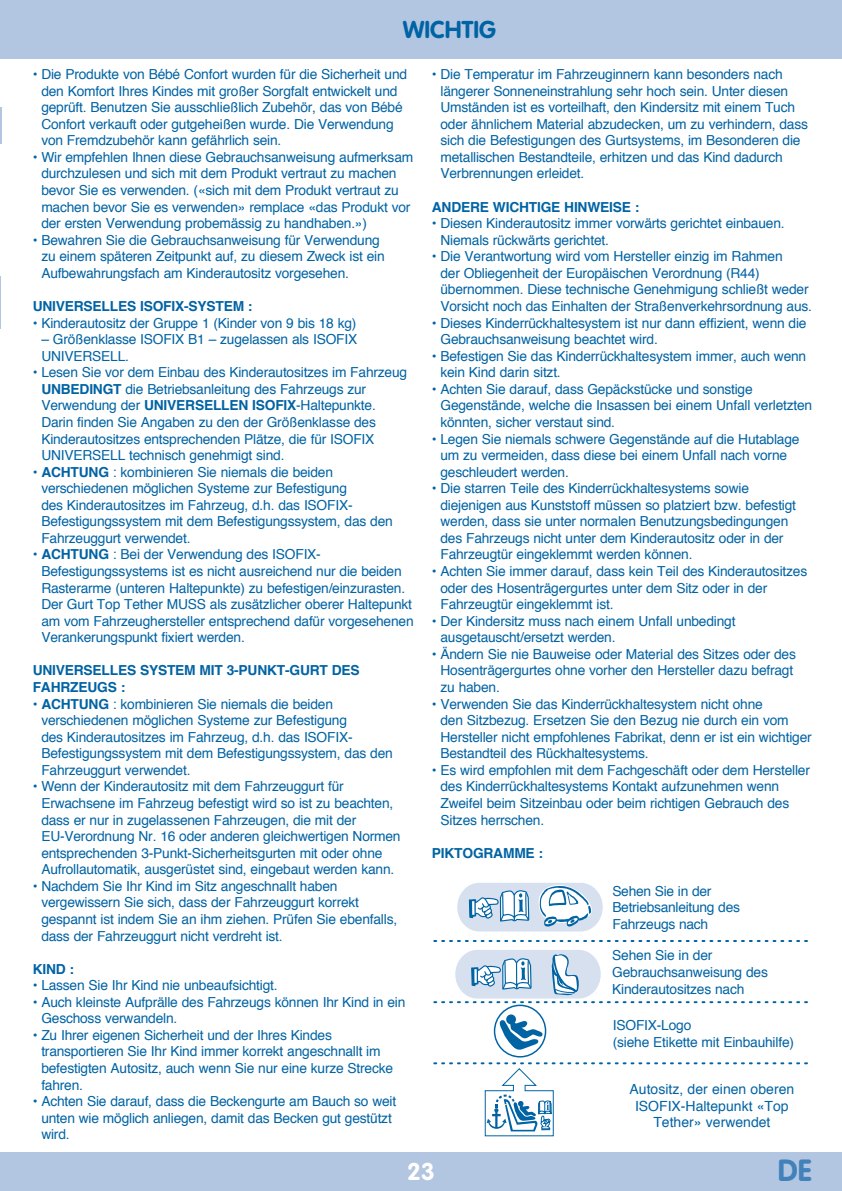
<style>
.page{position:relative;width:842px;height:1191px;background:#fff}
.page>*{position:absolute;margin:0;border:0;box-sizing:border-box;transform-origin:0 0}
.t1{font:700 30.2px "VAG Rounded";color:#4282ba}
.t2{font:700 24px "VAG Rounded";color:#0063a4}
.t3{font:700 24px "VAG Rounded";color:#fff}
.t4{font:14px/16.8px "Helvetica";color:#0063a4;text-align:center}
.t5{font:13.8px/16.6px "Helvetica";letter-spacing:-.015em;color:#0063a4}
.t6{font:700 13.8px/16.6px "Helvetica";letter-spacing:-.015em;color:#0063a4}
.s1{font-weight:700}
</style>
<div class="page">
<div style="left:0;top:0;width:842px;height:58px;background:#b2c5e1"></div>
<div style="left:0;top:1153px;width:842px;height:38px;background:#b2c5e1"></div>
<svg style="left:434px;top:883px;width:373px;height:253px"></svg>
<hr style="left:0;top:107px;width:1px;height:36px;background:#b2c5e1">
<h2 class="t2" style="left:403px;top:16px;width:95px">WICHTIG</h2>
<p class="t5" style="left:41px;top:66px;width:367px;text-indent:-9px">• Die Produkte von Bébé Confort wurden für die Sicherheit und den Komfort Ihres Kindes mit großer Sorgfalt entwickelt und geprüft. Benutzen Sie ausschließlich Zubehör, das von Bébé Confort verkauft oder gutgeheißen wurde. Die Verwendung von Fremdzubehör kann gefährlich sein.</p>
<p class="t5" style="left:41px;top:149px;width:373px;text-indent:-9px">• Wir empfehlen Ihnen diese Gebrauchsanweisung aufmerksam durchzulesen und sich mit dem Produkt vertraut zu machen bevor Sie es verwenden. («sich mit dem Produkt vertraut zu machen bevor Sie es verwenden» remplace «das Produkt vor der ersten Verwendung probemässig zu handhaben.»)</p>
<p class="t5" style="left:41px;top:232px;width:345px;text-indent:-9px">• Bewahren Sie die Gebrauchsanweisung für Verwendung zu einem späteren Zeitpunkt auf, zu diesem Zweck ist ein<br>Aufbewahrungsfach am Kinderautositz vorgesehen.</p>
<p class="t6" style="left:33px;top:298px;width:221px">UNIVERSELLES ISOFIX-SYSTEM :</p>
<p class="t5" style="left:33px;top:315px;width:325px">• Kinderautositz der Gruppe 1 (Kinder von 9 bis 18 kg)</p>
<p class="t5" style="left:41px;top:331px;width:317px">– Größenklasse ISOFIX B1 – zugelassen als ISOFIX<br>UNIVERSELL.</p>
<p class="t5" style="left:41px;top:364px;width:367px;text-indent:-9px">• Lesen Sie vor dem Einbau des Kinderautositzes im Fahrzeug <span class="s1">UNBEDINGT</span> die Betriebsanleitung des Fahrzeugs zur Verwendung der <span class="s1">UNIVERSELLEN ISOFIX</span>-Haltepunkte.<br>Darin finden Sie Angaben zu den der Größenklasse des Kinderautositzes entsprechenden Plätze, die für ISOFIX UNIVERSELL technisch genehmigt sind.</p>
<p class="t5" style="left:41px;top:464px;width:353px;text-indent:-9px">• <span class="s1">ACHTUNG</span> : kombinieren Sie niemals die beiden verschiedenen möglichen Systeme zur Befestigung<br>des Kinderautositzes im Fahrzeug, d.h. das ISOFIX-Befestigungssystem mit dem Befestigungssystem, das den Fahrzeuggurt verwendet.</p>
<p class="t5" style="left:41px;top:547px;width:374px;text-indent:-9px">• <span class="s1">ACHTUNG</span> : Bei der Verwendung des ISOFIX-Befestigungssystems ist es nicht ausreichend nur die beiden Rasterarme (unteren Haltepunkte) zu befestigen/einzurasten.<br>Der Gurt Top Tether MUSS als zusätzlicher oberer Haltepunkt am vom Fahrzeughersteller entsprechend dafür vorgesehenen Verankerungspunkt fixiert werden.</p>
<p class="t6" style="left:33px;top:662px;width:329px">UNIVERSELLES SYSTEM MIT 3-PUNKT-GURT DES<br>FAHRZEUGS :</p>
<p class="t5" style="left:41px;top:696px;width:353px;text-indent:-9px">• <span class="s1">ACHTUNG</span> : kombinieren Sie niemals die beiden verschiedenen möglichen Systeme zur Befestigung<br>des Kinderautositzes im Fahrzeug, d.h. das ISOFIX-Befestigungssystem mit dem Befestigungssystem, das den Fahrzeuggurt verwendet.</p>
<p class="t5" style="left:41px;top:778px;width:361px;text-indent:-9px">• Wenn der Kinderautositz mit dem Fahrzeuggurt für Erwachsene im Fahrzeug befestigt wird so ist zu beachten, dass er nur in zugelassenen Fahrzeugen, die mit der EU-Verordnung Nr. 16 oder anderen gleichwertigen Normen entsprechenden 3-Punkt-Sicherheitsgurten mit oder ohne Aufrollautomatik, ausgerüstet sind, eingebaut werden kann.</p>
<p class="t5" style="left:41px;top:878px;width:357px;text-indent:-9px">• Nachdem Sie Ihr Kind im Sitz angeschnallt haben vergewissern Sie sich, dass der Fahrzeuggurt korrekt gespannt ist indem Sie an ihm ziehen. Prüfen Sie ebenfalls, dass der Fahrzeuggurt nicht verdreht ist.</p>
<p class="t6" style="left:33px;top:960px;width:43px">KIND :</p>
<p class="t5" style="left:33px;top:977px;width:246px">• Lassen Sie Ihr Kind nie unbeaufsichtigt.</p>
<p class="t5" style="left:41px;top:994px;width:366px;text-indent:-9px">• Auch kleinste Aufprälle des Fahrzeugs können Ihr Kind in ein<br>Geschoss verwandeln.</p>
<p class="t5" style="left:41px;top:1027px;width:353px;text-indent:-9px">• Zu Ihrer eigenen Sicherheit und der Ihres Kindes transportieren Sie Ihr Kind immer korrekt angeschnallt im befestigten Autositz, auch wenn Sie nur eine kurze Strecke fahren.</p>
<p class="t5" style="left:41px;top:1093px;width:356px;text-indent:-9px">• Achten Sie darauf, dass die Beckengurte am Bauch so weit unten wie möglich anliegen, damit das Becken gut gestützt wird.</p>
<p class="t5" style="left:440px;top:66px;width:369px;text-indent:-9px">• Die Temperatur im Fahrzeuginnern kann besonders nach längerer Sonneneinstrahlung sehr hoch sein. Unter diesen Umständen ist es vorteilhaft, den Kindersitz mit einem Tuch oder ähnlichem Material abzudecken, um zu verhindern, dass sich die Befestigungen des Gurtsystems, im Besonderen die metallischen Bestandteile, erhitzen und das Kind dadurch Verbrennungen erleidet.</p>
<p class="t6" style="left:432px;top:199px;width:209px">ANDERE WICHTIGE HINWEISE :</p>
<p class="t5" style="left:440px;top:215px;width:346px;text-indent:-9px">• Diesen Kinderautositz immer vorwärts gerichtet einbauen.<br>Niemals rückwärts gerichtet.</p>
<p class="t5" style="left:440px;top:248px;width:373px;text-indent:-9px">• Die Verantwortung wird vom Hersteller einzig im Rahmen<br>der Obliegenheit der Europäischen Verordnung (R44) übernommen. Diese technische Genehmigung schließt weder Vorsicht noch das Einhalten der Straßenverkehrsordnung aus.</p>
<p class="t5" style="left:440px;top:315px;width:368px;text-indent:-9px">• Dieses Kinderrückhaltesystem ist nur dann effizient, wenn die<br>Gebrauchsanweisung beachtet wird.</p>
<p class="t5" style="left:440px;top:348px;width:367px;text-indent:-9px">• Befestigen Sie das Kinderrückhaltesystem immer, auch wenn kein Kind darin sitzt.</p>
<p class="t5" style="left:440px;top:381px;width:373px;text-indent:-9px">• Achten Sie darauf, dass Gepäckstücke und sonstige<br>Gegenstände, welche die Insassen bei einem Unfall verletzten könnten, sicher verstaut sind.</p>
<p class="t5" style="left:440px;top:431px;width:360px;text-indent:-9px">• Legen Sie niemals schwere Gegenstände auf die Hutablage um zu vermeiden, dass diese bei einem Unfall nach vorne geschleudert werden.</p>
<p class="t5" style="left:440px;top:480px;width:357px;text-indent:-9px">• Die starren Teile des Kinderrückhaltesystems sowie diejenigen aus Kunststoff müssen so platziert bzw. befestigt werden, dass sie unter normalen Benutzungsbedingungen des Fahrzeugs nicht unter dem Kinderautositz oder in der Fahrzeugtür eingeklemmt werden können.</p>
<p class="t5" style="left:440px;top:563px;width:368px;text-indent:-9px">• Achten Sie immer darauf, dass kein Teil des Kinderautositzes oder des Hosenträgergurtes unter dem Sitz oder in der<br>Fahrzeugtür eingeklemmt ist.</p>
<p class="t5" style="left:440px;top:613px;width:296px;text-indent:-9px">• Der Kindersitz muss nach einem Unfall unbedingt ausgetauscht/ersetzt werden.</p>
<p class="t5" style="left:440px;top:646px;width:357px;text-indent:-9px">• Ändern Sie nie Bauweise oder Material des Sitzes oder des<br>Hosenträgergurtes ohne vorher den Hersteller dazu befragt zu haben.</p>
<p class="t5" style="left:440px;top:696px;width:373px;text-indent:-9px">• Verwenden Sie das Kinderrückhaltesystem nicht ohne<br>den Sitzbezug. Ersetzen Sie den Bezug nie durch ein vom Hersteller nicht empfohlenes Fabrikat, denn er ist ein wichtiger Bestandteil des Rückhaltesystems.</p>
<p class="t5" style="left:440px;top:762px;width:371px;text-indent:-9px">• Es wird empfohlen mit dem Fachgeschäft oder dem Hersteller des Kinderrückhaltesystems Kontakt aufzunehmen wenn Zweifel beim Sitzeinbau oder beim richtigen Gebrauch des Sitzes herrschen.</p>
<p class="t6" style="left:432px;top:844px;width:113px">PIKTOGRAMME :</p>
<p class="t5" style="left:612px;top:882px;width:129px">Sehen Sie in der<br>Betriebsanleitung des<br>Fahrzeugs nach</p>
<p class="t5" style="left:612px;top:947px;width:157px">Sehen Sie in der<br>Gebrauchsanweisung des<br>Kinderautositzes nach</p>
<p class="t5" style="left:613px;top:1017px;width:183px">ISOFIX-Logo<br>(siehe Etikette mit Einbauhilfe)</p>
<p class="t4" style="left:630px;top:1080px;width:166px">Autositz, der einen oberen<br>ISOFIX-Haltepunkt «Top<br>Tether» verwendet</p>
<h2 class="t3" style="left:407px;top:1157px;width:29px">23</h2>
<h1 class="t1" style="left:778px;top:1152px;width:36px">DE</h1>
</div>
